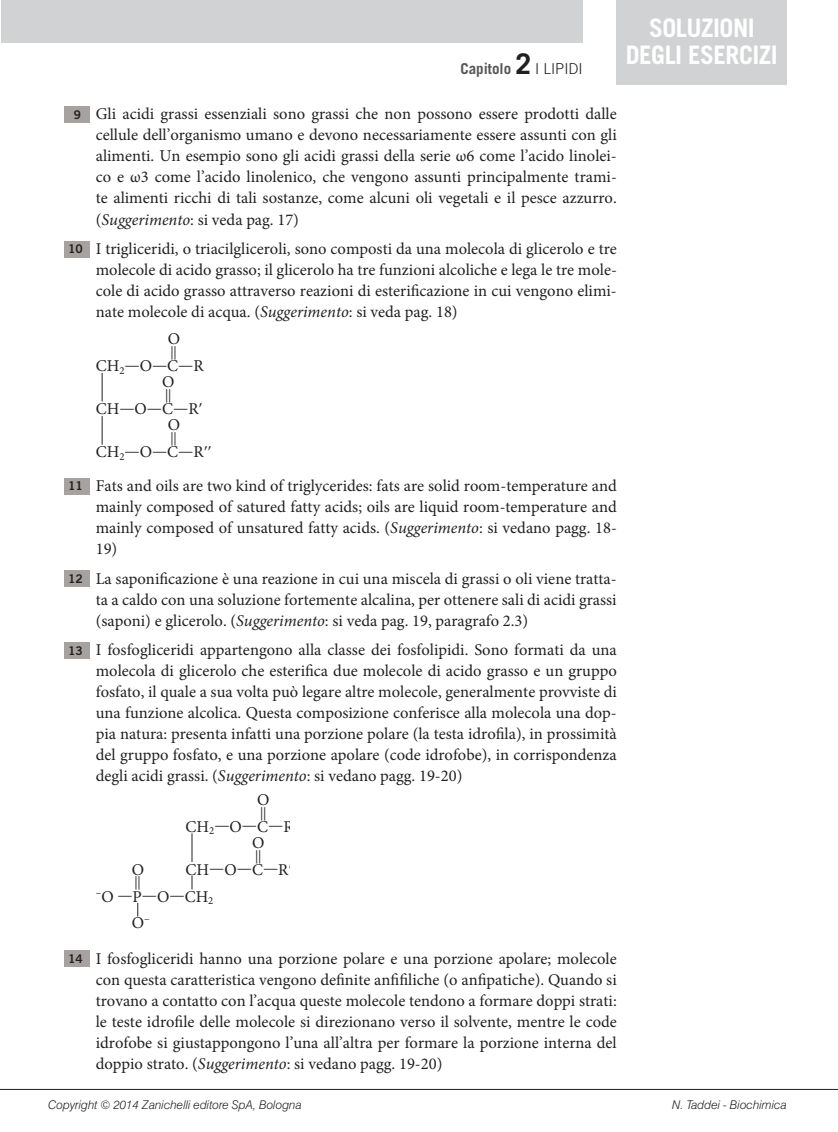
<style>
.page{position:relative;width:838px;height:1132px;background:#fff}
.page>*{position:absolute;margin:0;border:0;box-sizing:border-box;transform-origin:0 0}
.t1{font:700 25.5px/27px "Trade Gothic LT Std";letter-spacing:-.02em;color:#fff;text-align:center}
.t2{font:16.5px/21px "Minion Pro";color:#231f20;text-align:justify}
.t3{font:16.5px "Minion Pro";color:#231f20;scale:1.7 1}
.t4{font:700 15px "Trade Gothic LT Std";color:#57585a}
.t5{font:italic 300 12px "Swiss 721 BT";color:#231f20}
.s1{font-size:28.5px;color:#231f20}
.s2{font-weight:300;color:#231f20}
.s3{font-family:"Trade Gothic LT Std Bd 2";font-size:12px}
.s4{font-style:italic}
</style>
<div class="page">
<div style="left:1px;top:0;width:582px;height:43px;background:#d1d2d4"></div>
<hr style="left:0;top:1088px;width:838px;height:1px;background:#231f20">
<div style="left:617px;top:0;width:170px;height:85px;background:#d1d2d4"></div>
<div style="left:64px;top:106px;width:25px;height:17px;background:#a7a2a0"></div>
<div style="left:64px;top:241px;width:25px;height:16px;background:#a7a2a0"></div>
<svg style="left:102px;top:373px;width:1px;height:28px"></svg>
<svg style="left:102px;top:416px;width:1px;height:28px"></svg>
<div style="left:64px;top:478px;width:25px;height:16px;background:#a7a2a0"></div>
<div style="left:64px;top:570px;width:25px;height:16px;background:#a7a2a0"></div>
<div style="left:64px;top:642px;width:25px;height:16px;background:#a7a2a0"></div>
<svg style="left:192px;top:833px;width:1px;height:28px"></svg>
<svg style="left:137px;top:903px;width:1px;height:13px"></svg>
<svg style="left:192px;top:875px;width:1px;height:14px"></svg>
<div style="left:64px;top:950px;width:25px;height:16px;background:#a7a2a0"></div>
<p class="t4" style="left:460px;top:59px;width:124px">Capitolo <span class="s1">2</span> <span class="s2">I LIPIDI</span></p>
<h1 class="t1" style="left:626px;top:14px;width:153px">SOLUZIONI<br>DEGLI ESERCIZI</h1>
<p class="t2" style="left:96px;top:104px;width:522px;text-indent:-22px"><span class="s3">9</span> Gli acidi grassi essenziali sono grassi che non possono essere prodotti dalle cellule dell’organismo umano e devono necessariamente essere assunti con gli alimenti. Un esempio sono gli acidi grassi della serie ω6 come l’acido linolei&shy;co e ω3 come l’acido linolenico, che vengono assunti principalmente trami&shy;te alimenti ricchi di tali sostanze, come alcuni oli vegetali e il pesce azzurro. (<span class="s4">Suggerimento</span>: si veda pag. 17)</p>
<p class="t2" style="left:96px;top:238px;width:522px;text-indent:-28px"><span class="s3">10</span> I trigliceridi, o triacilgliceroli, sono composti da una molecola di glicerolo e tre molecole di acido grasso; il glicerolo ha tre funzioni alcoliche e lega le tre mole&shy;cole di acido grasso attraverso reazioni di esterificazione in cui vengono elimi&shy;nate molecole di acqua. (<span class="s4">Suggerimento</span>: si veda pag. 18)</p>
<p class="t2" style="left:96px;top:355px;width:109px">CH<sub>2</sub>—O—C—R</p>
<p class="t2" style="left:96px;top:398px;width:108px">CH—O—C—Rʹ</p>
<p class="t2" style="left:168px;top:328px;width:14px">O</p>
<p class="t3" style="left:162px;top:361px;width:11px;rotate:-90deg">=</p>
<p class="t2" style="left:162px;top:371px;width:14px">O</p>
<p class="t3" style="left:156px;top:404px;width:11px;rotate:-90deg">=</p>
<p class="t2" style="left:168px;top:414px;width:14px">O</p>
<p class="t3" style="left:162px;top:447px;width:11px;rotate:-90deg">=</p>
<p class="t2" style="left:96px;top:475px;width:522px;text-indent:-28px"><span class="s3">11</span> Fats and oils are two kind of triglycerides: fats are solid room-temperature and mainly composed of satured fatty acids; oils are liquid room-temperature and mainly composed of unsatured fatty acids. (<span class="s4">Suggerimento</span>: si vedano pagg. 18- 19)</p>
<p class="t2" style="left:96px;top:567px;width:522px;text-indent:-28px"><span class="s3">12</span> La saponificazione è una reazione in cui una miscela di grassi o oli viene tratta&shy;ta a caldo con una soluzione fortemente alcalina, per ottenere sali di acidi grassi (saponi) e glicerolo. (<span class="s4">Suggerimento</span>: si veda pag. 19, paragrafo 2.3)</p>
<p class="t2" style="left:96px;top:639px;width:522px;text-indent:-28px"><span class="s3">13</span> I fosfogliceridi appartengono alla classe dei fosfolipidi. Sono formati da una molecola di glicerolo che esterifica due molecole di acido grasso e un gruppo fosfato, il quale a sua volta può legare altre molecole, generalmente provviste di una funzione alcolica. Questa composizione conferisce alla molecola una dop&shy;pia natura: presenta infatti una porzione polare (la testa idrofila), in prossimità del gruppo fosfato, e una porzione apolare (code idrofobe), in corrispondenza degli acidi grassi. (<span class="s4">Suggerimento</span>: si vedano pagg. 19-20)</p>
<p class="t2" style="left:186px;top:815px;width:109px">CH<sub>2</sub>—O—C—R</p>
<p class="t2" style="left:186px;top:858px;width:108px">CH—O—C—Rʹ</p>
<p class="t2" style="left:96px;top:441px;width:117px">CH<sub>2</sub>—O—C—Rʹʹ</p>
<p class="t2" style="left:257px;top:789px;width:14px">O</p>
<p class="t3" style="left:251px;top:821px;width:11px;rotate:-90deg">=</p>
<p class="t2" style="left:252px;top:831px;width:14px">O</p>
<p class="t3" style="left:246px;top:864px;width:11px;rotate:-90deg">=</p>
<p class="t2" style="left:132px;top:858px;width:14px">O</p>
<p class="t3" style="left:126px;top:890px;width:11px;rotate:-90deg">=</p>
<p class="t2" style="left:96px;top:885px;width:119px"><sup>–</sup>O —P—O—CH<sub>2</sub></p>
<p class="t2" style="left:132px;top:912px;width:19px">O<sup>–</sup></p>
<p class="t2" style="left:96px;top:947px;width:522px;text-indent:-28px"><span class="s3">14</span> I fosfogliceridi hanno una porzione polare e una porzione apolare; molecole con questa caratteristica vengono definite anfifiliche (o anfipatiche). Quando si trovano a contatto con l’acqua queste molecole tendono a formare doppi strati: le teste idrofile delle molecole si direzionano verso il solvente, mentre le code idrofobe si giustappongono l’una all’altra per formare la porzione interna del doppio strato. (<span class="s4">Suggerimento</span>: si vedano pagg. 19-20)</p>
<p class="t5" style="left:48px;top:1097px;width:255px">Copyright © 2014 Zanichelli editore SpA, Bologna</p>
<p class="t5" style="left:672px;top:1097px;width:116px">N. Taddei - Biochimica</p>
</div>
